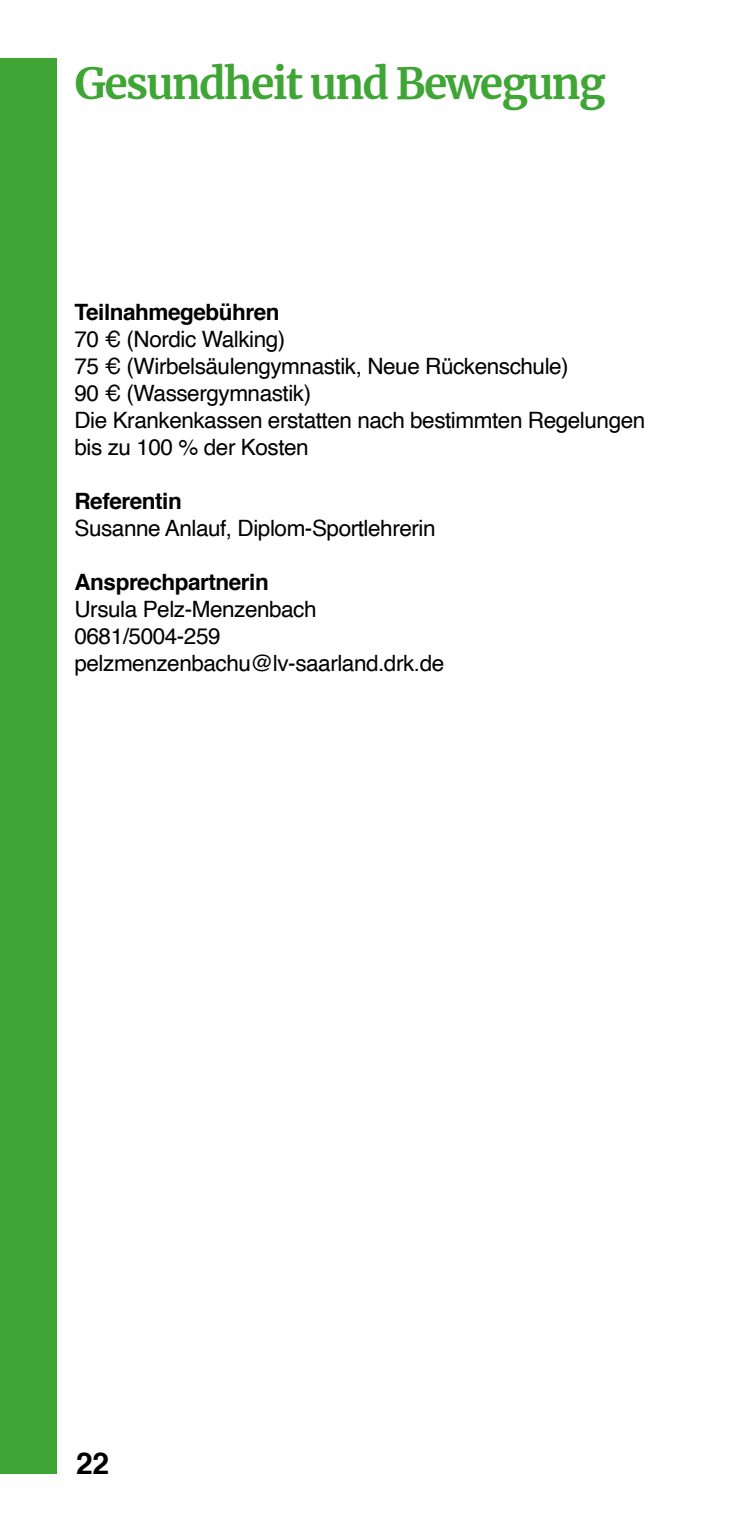
<style>
.page{position:relative;width:745px;height:1531px;background:#fff}
.page>*{position:absolute;margin:0;border:0;box-sizing:border-box;transform-origin:0 0}
.t1{font:700 42.5px "Merriweather";letter-spacing:-.04em;color:#3fa535}
.t2{font:700 30px "Helvetica";color:#000}
.t3{font:22.5px/27px "Helvetica";letter-spacing:-.02em;color:#000}
.t4{font:700 22.5px "Helvetica";letter-spacing:-.02em;color:#000}
</style>
<div class="page">
<div style="left:0;top:58px;width:57px;height:1416px;background:#3fa535"></div>
<h1 class="t1" style="left:74px;top:54px;width:532px">Gesundheit und Bewegung</h1>
<p class="t4" style="left:74px;top:294px;width:206px">Teilnahmegebühren</p>
<p class="t3" style="left:74px;top:326px;width:572px">70 € (Nordic Walking)<br>75 € (Wirbelsäulengymnastik, Neue Rückenschule)<br>90 € (Wassergymnastik)<br>Die Krankenkassen erstatten nach bestimmten Regelungen bis zu 100 % der Kosten</p>
<p class="t4" style="left:74px;top:483px;width:109px">Referentin</p>
<p class="t3" style="left:74px;top:515px;width:362px">Susanne Anlauf, Diplom-Sportlehrerin</p>
<p class="t4" style="left:74px;top:564px;width:196px">Ansprechpartnerin</p>
<p class="t3" style="left:74px;top:596px;width:371px">Ursula Pelz-Menzenbach<br>0681/5004-259 pelzmenzenbachu@lv-saarland.drk.de</p>
<h2 class="t2" style="left:76px;top:1439px;width:34px">22</h2>
</div>
